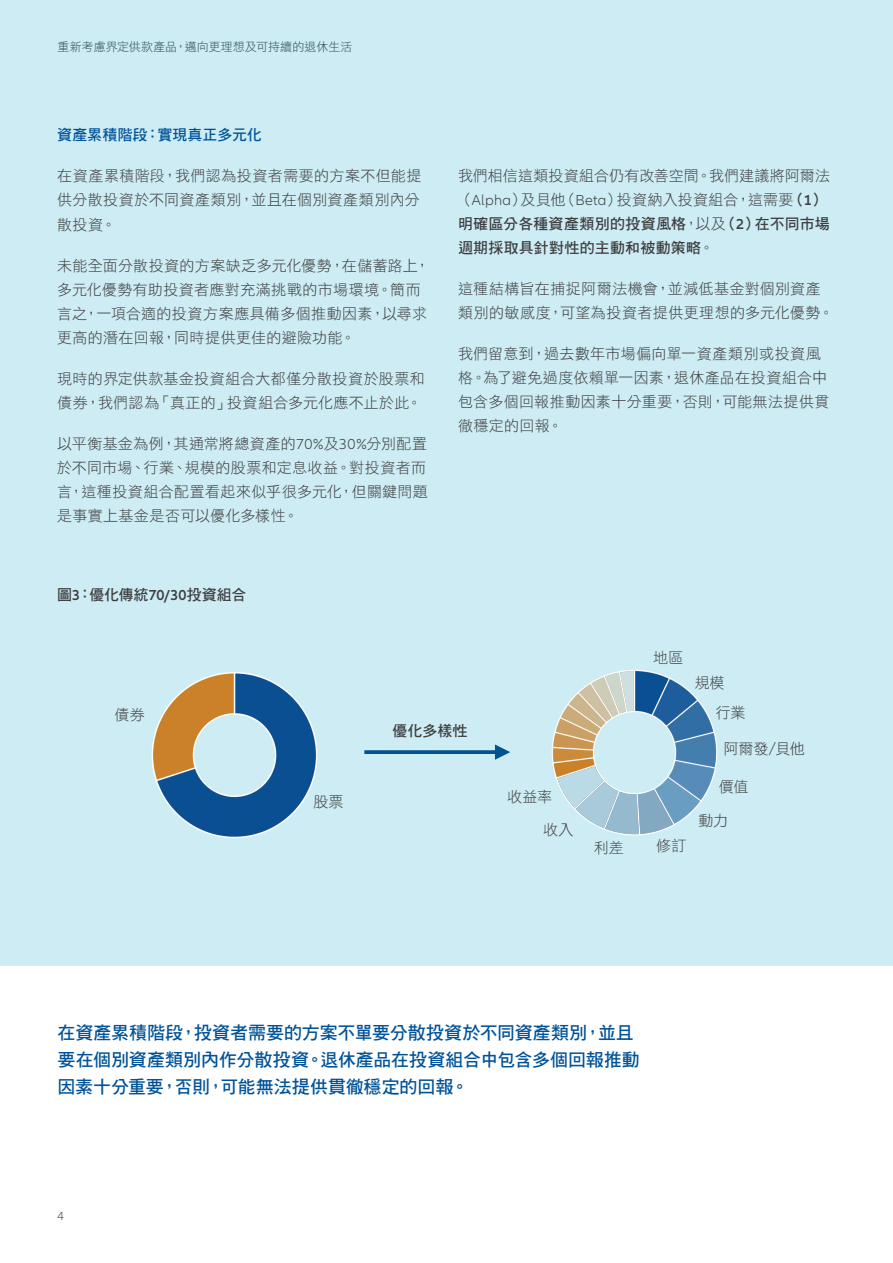
<style>
.page{position:relative;width:893px;height:1263px;background:#fff}
.page>*{position:absolute;margin:0;border:0;box-sizing:border-box;transform-origin:0 0}
.t1{font:18px/27px "DF Hei HK W7";letter-spacing:-.005em;color:#015399}
.t2{font:15px/24px "DF Hei HK W3";letter-spacing:.02em;color:#3e3e3f}
.t3{font:15px/24px "DF Hei HK W7";letter-spacing:.01em;color:#3e3e3f}
.t4{font:15px "DF Hei HK W7";letter-spacing:-.01em;color:#3e3e3f}
.t5{font:15px "DF Hei HK W7";color:#015399}
.t6{font:12px "DF Hei HK W3";letter-spacing:.005em;color:#3e3e3f}
.t7{font:300 12px "Allianz Neo";color:#3e3e3f}
.s1{font-family:"Allianz Neo";font-weight:300}
.s2{font-family:"Allianz Neo";font-weight:600}
.s3{font-family:"DF Hei HK W7"}
.s4{font-family:"DF Hei HK W3"}
</style>
<div class="page">
<div style="left:0;top:0;width:893px;height:966px;background:#cdecf4"></div>
<img style="left:151px;top:672px;width:167px;height:166px">
<img style="left:551px;top:670px;width:167px;height:166px">
<svg style="left:364px;top:750px;width:131px;height:4px"></svg>
<svg style="left:495px;top:744px;width:15px;height:16px"></svg>
<p class="t6" style="left:57px;top:41px;width:297px">重新考慮界定供款產品，邁向更理想及可持續的退休生活</p>
<p class="t5" style="left:57px;top:127px;width:206px">資產累積階段：實現真正多元化</p>
<p class="t2" style="left:57px;top:164px;width:366px;text-align:justify">在資產累積階段，我們認為投資者需要的方案不但能提供分散投資於不同資產類別，並且在個別資產類別內分散投資。</p>
<p class="t2" style="left:57px;top:253px;width:374px">未能全面分散投資的方案缺乏多元化優勢，在儲蓄路上，多元化優勢有助投資者應對充滿挑戰的市場環境。簡而言之，一項合適的投資方案應具備多個推動因素，以尋求更高的潛在回報，同時提供更佳的避險功能。</p>
<p class="t2" style="left:57px;top:366px;width:369px">現時的界定供款基金投資組合大都僅分散投資於股票和債券，我們認為「真正的」投資組合多元化應不止於此。</p>
<p class="t2" style="left:57px;top:431px;width:372px;text-align:justify">以平衡基金為例，其通常將總資產的<span class="s1">70%</span>及<span class="s1">30%</span>分別配置於不同市場、行業、規模的股票和定息收益。對投資者而言，這種投資組合配置看起來似乎很多元化，但關鍵問題是事實上基金是否可以優化多樣性。</p>
<p class="t4" style="left:57px;top:587px;width:191px">圖<span class="s2">3</span>：優化傳統<span class="s2">70/30</span>投資組合</p>
<p class="t2" style="left:458px;top:164px;width:374px">我們相信這類投資組合仍有改善空間。我們建議將阿爾法（<span class="s1">Alpha</span>）及貝他（<span class="s1">Beta</span>）投資納入投資組合，這需要<span class="s3">（</span><span class="s2">1</span><span class="s3">）</span></p>
<p class="t3" style="left:458px;top:212px;width:373px">明確區分各種資產類別的投資風格<span class="s4">，以及</span>（<span class="s2">2</span>）在不同市場週期採取具針對性的主動和被動策略<span class="s4">。</span></p>
<p class="t2" style="left:458px;top:277px;width:377px">這種結構旨在捕捉阿爾法機會，並減低基金對個別資產類別的敏感度，可望為投資者提供更理想的多元化優勢。</p>
<p class="t2" style="left:458px;top:342px;width:373px">我們留意到，過去數年市場偏向單一資產類別或投資風格。為了避免過度依賴單一因素，退休產品在投資組合中包含多個回報推動因素十分重要，否則，可能無法提供貫徹穩定的回報。</p>
<p class="t2" style="left:653px;top:645px;width:31px">地區</p>
<p class="t2" style="left:115px;top:702px;width:32px">債券</p>
<p class="t2" style="left:313px;top:789px;width:32px">股票</p>
<p class="t3" style="left:392px;top:718px;width:77px">優化多樣性</p>
<p class="t2" style="left:507px;top:785px;width:46px">收益率</p>
<p class="t2" style="left:543px;top:817px;width:32px">收入</p>
<p class="t2" style="left:594px;top:835px;width:31px">利差</p>
<p class="t2" style="left:656px;top:833px;width:32px">修訂</p>
<p class="t2" style="left:716px;top:667px;width:31px;line-height:30.8px;text-indent:-21px">規模<br>行業</p>
<p class="t2" style="left:723px;top:736px;width:83px">阿爾發/貝他</p>
<p class="t2" style="left:719px;top:774px;width:31px">價值</p>
<p class="t2" style="left:699px;top:808px;width:31px">動力</p>
<p class="t1" style="left:57px;top:1019px;width:584px">在資產累積階段，投資者需要的方案不單要分散投資於不同資產類別，並且要在個別資產類別內作分散投資。退休產品在投資組合中包含多個回報推動因素十分重要，否則，可能無法提供貫徹穩定的回報。</p>
<p class="t7" style="left:57px;top:1210px;width:8px">4</p>
</div>
